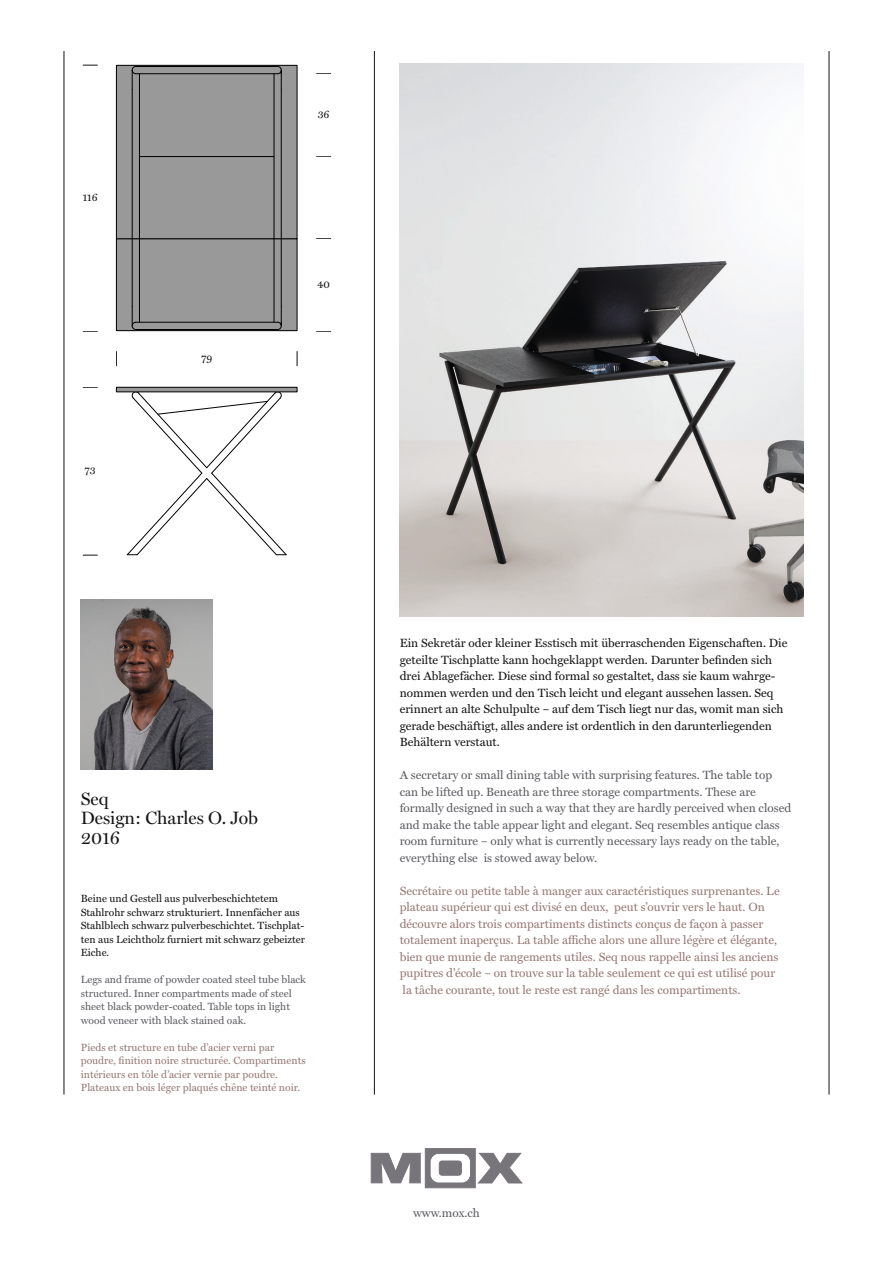
<style>
.page{position:relative;width:893px;height:1263px;background:#fff}
.page>*{position:absolute;margin:0;border:0;box-sizing:border-box;transform-origin:0 0}
.Untertitel_12_Pt{font:18px "Miller Display";color:#131413}
.Produktlauftext{font:12px/16.5px "Miller Text";color:#967873}
.Produktlauftext-2{font:12px/16.5px "Miller Text";color:#131413}
.Produktlauftext-3{font:12px/16.5px "Miller Text";color:#5f5c62}
.Produktbeschreibung{font:10.5px/13.5px "Miller Text";color:#131413}
.Produktbeschreibung-2{font:10.5px/13.5px "Miller Text";color:#967873}
.Produktbeschreibung-3{font:10.5px/13.5px "Miller Text";color:#5f5c62}
</style>
<div class="page">
<svg style="left:371px;top:1148px;width:151px;height:40px"></svg>
<hr style="left:374px;top:51px;width:1px;height:1043px;background:#131413">
<hr style="left:64px;top:51px;width:1px;height:1043px;background:#131413">
<hr style="left:829px;top:51px;width:1px;height:1043px;background:#131413">
<div style="left:116px;top:239px;width:181px;height:92px;background:#999"></div>
<div style="left:116px;top:238px;width:181px;height:93px;border:1px solid #000"></div>
<div style="left:116px;top:65px;width:181px;height:174px;background:#999"></div>
<div style="left:116px;top:65px;width:181px;height:174px;border:1px solid #000"></div>
<hr style="left:139px;top:74px;width:1px;height:248px;background:#000">
<hr style="left:274px;top:74px;width:1px;height:248px;background:#000">
<hr style="left:136px;top:66px;width:142px;height:1px;background:#000">
<hr style="left:136px;top:73px;width:142px;height:1px;background:#000">
<svg style="left:277px;top:307px;width:5px;height:23px"></svg>
<hr style="left:136px;top:329px;width:142px;height:1px;background:#000">
<hr style="left:281px;top:89px;width:1px;height:218px;background:#000">
<hr style="left:132px;top:89px;width:1px;height:218px;background:#000">
<hr style="left:136px;top:322px;width:142px;height:1px;background:#000">
<svg style="left:132px;top:307px;width:4px;height:23px"></svg>
<svg style="left:127px;top:392px;width:160px;height:163px"></svg>
<svg style="left:132px;top:66px;width:4px;height:23px"></svg>
<svg style="left:277px;top:66px;width:5px;height:23px"></svg>
<svg style="left:116px;top:351px;width:1px;height:15px"></svg>
<svg style="left:297px;top:351px;width:1px;height:15px"></svg>
<svg style="left:83px;top:555px;width:15px;height:1px"></svg>
<svg style="left:83px;top:387px;width:15px;height:1px"></svg>
<svg style="left:83px;top:65px;width:15px;height:1px"></svg>
<svg style="left:316px;top:238px;width:15px;height:1px"></svg>
<div style="left:116px;top:387px;width:181px;height:5px;background:#999"></div>
<div style="left:116px;top:387px;width:181px;height:5px;border:1px solid #000"></div>
<hr style="left:139px;top:156px;width:135px;height:1px;background:#000">
<img style="left:81px;top:600px;width:132px;height:170px">
<img style="left:400px;top:64px;width:404px;height:553px">
<p class="Produktbeschreibung" style="left:83px;top:191px;width:16px">116</p>
<p class="Produktbeschreibung" style="left:85px;top:464px;width:13px">73</p>
<p class="Produktbeschreibung" style="left:201px;top:351px;width:13px">79</p>
<p class="Produktbeschreibung" style="left:318px;top:108px;width:13px">36</p>
<p class="Produktbeschreibung" style="left:317px;top:278px;width:14px">40</p>
<p class="Untertitel_12_Pt" style="left:81px;top:788px;width:29px">Seq</p>
<p class="Untertitel_12_Pt" style="left:81px;top:808px;width:179px">Design: Charles O. Job</p>
<p class="Untertitel_12_Pt" style="left:81px;top:827px;width:41px">2016</p>
<p class="Produktbeschreibung" style="left:81px;top:892px;width:226px">Beine und Gestell aus pulverbeschichtetem Stahlrohr schwarz strukturiert. Innenfächer aus Stahlblech schwarz pulverbeschichtet. Tischplat&shy;ten aus Leichtholz furniert mit schwarz gebeizter Eiche.</p>
<p class="Produktbeschreibung-3" style="left:81px;top:973px;width:227px">Legs and frame of powder coated steel tube black structured. Inner compartments made of steel sheet black powder-coated. Table tops in light wood veneer with black stained oak.</p>
<p class="Produktbeschreibung-2" style="left:81px;top:1041px;width:226px">Pieds et structure en tube d’acier verni par poudre, finition noire structurée. Compartiments intérieurs en tôle d’acier vernie par poudre.<br>Plateaux en bois léger plaqués chêne teinté noir.</p>
<p class="Produktlauftext-2" style="left:400px;top:635px;width:389px">Ein Sekretär oder kleiner Esstisch mit überraschenden Eigenschaften. Die geteilte Tischplatte kann hochgeklappt werden. Darunter befinden sich drei Ablagefächer. Diese sind formal so gestaltet, dass sie kaum wahrge&shy;nommen werden und den Tisch leicht und elegant aussehen lassen. Seq erinnert an alte Schulpulte – auf dem Tisch liegt nur das, womit man sich gerade beschäftigt, alles andere ist ordentlich in den darunterliegenden Behältern verstaut.</p>
<p class="Produktlauftext-3" style="left:400px;top:767px;width:393px">A secretary or small dining table with surprising features. The table top can be lifted up. Beneath are three storage compartments. These are formally designed in such a way that they are hardly perceived when closed and make the table appear light and elegant. Seq resembles antique class room furniture – only what is currently necessary lays ready on the table, everything else is stowed away below.</p>
<p class="Produktlauftext" style="left:400px;top:882px;width:381px">Secrétaire ou petite table à manger aux caractéristiques surprenantes. Le plateau supérieur qui est divisé en deux, peut s’ouvrir vers le haut. On découvre alors trois compartiments distincts conçus de façon à passer totalement inaperçus. La table affiche alors une allure légère et élégante, bien que munie de rangements utiles. Seq nous rappelle ainsi les anciens pupitres d’école – on trouve sur la table seulement ce qui est utilisé pour la tâche courante, tout le reste est rangé dans les compartiments.</p>
<p class="Produktlauftext-3" style="left:413px;top:1205px;width:68px">www.mox.ch</p>
</div>
